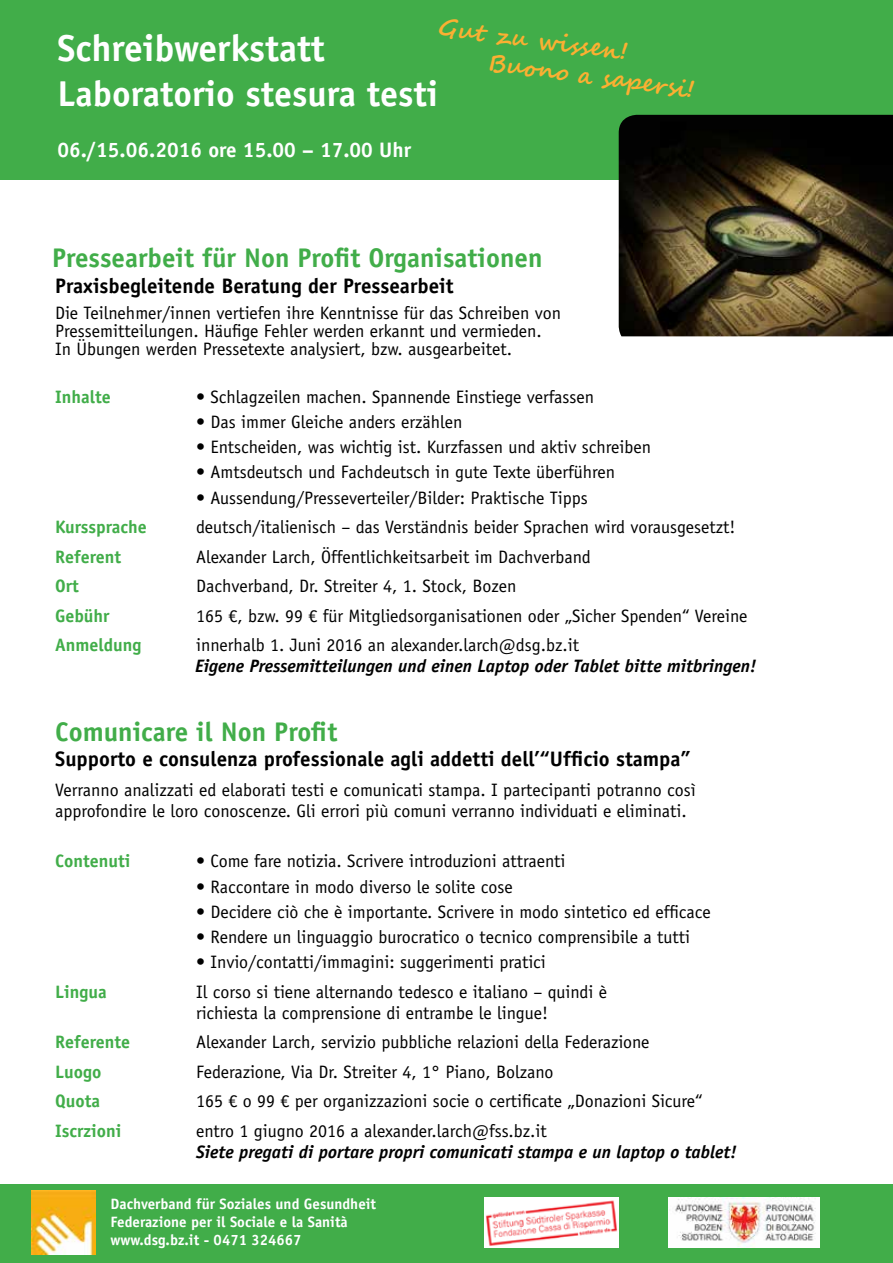
<style>
.page{position:relative;width:893px;height:1263px;background:#fff}
.page>*{position:absolute;margin:0;border:0;box-sizing:border-box;transform-origin:0 0}
.t1{font:700 37.5px "Officina Sans Std";color:#fff}
.t2{font:700 36px "Officina Sans Std";color:#fff}
.t3{font:700 27px "Officina Sans Std";color:#41ad49}
.t4{font:700 24px/29.4px "Segoe Script";color:#fbb032}
.t5{font:700 21px "Officina Sans Std";color:#000}
.t6{font:700 21px "Officina Sans Std";color:#fff}
.t7{font:18px/21px "Officina Sans Std";color:#000}
.t8{font:italic 700 18px "Officina Sans Std";color:#000}
.t9{font:700 18px "Officina Sans Std";color:#41ad49}
.t10{font:700 15px/18px "Officina Sans Std";color:#fff}
</style>
<div class="page">
<div style="left:0;top:1184px;width:893px;height:79px;background:#41ad49"></div>
<div style="left:0;top:0;width:893px;height:179px;background:#41ad49"></div>
<img style="left:32px;top:1190px;width:64px;height:64px">
<img style="left:619px;top:115px;width:274px;height:221px">
<img style="left:669px;top:1198px;width:150px;height:50px">
<div style="left:485px;top:1198px;width:134px;height:50px;background:#fff"></div>
<img style="left:486px;top:1200px;width:131px;height:46px">
<h3 class="t4" style="left:493px;top:20px;width:210px;text-indent:-54px;rotate:7deg">Gut zu wiss en!<br>Buono a sapersi!</h3>
<h1 class="t1" style="left:57px;top:25px;width:269px">Schreibwerkstatt</h1>
<h2 class="t2" style="left:57px;top:71px;width:382px">Laboratorio stesura testi</h2>
<p class="t6" style="left:57px;top:136px;width:355px">06./15.06.2016 ore 15.00 – 17.00 Uhr</p>
<h3 class="t3" style="left:52px;top:241px;width:492px">Pressearbeit für Non Profit Organisationen</h3>
<p class="t5" style="left:55px;top:272px;width:400px">Praxisbegleitende Beratung der Pressearbeit</p>
<p class="t7" style="left:55px;top:304px;width:507px;line-height:18px">Die Teilnehmer/innen vertiefen ihre Kenntnisse für das Schreiben von<br>Pressemitteilungen. Häufige Fehler werden erkannt und vermieden.<br>In Übungen werden Pressetexte analysiert, bzw. ausgearbeitet.</p>
<p class="t9" style="left:55px;top:385px;width:57px">Inhalte</p>
<p class="t7" style="left:196px;top:386px;width:400px">• Schlagzeilen machen. Spannende Einstiege verfassen</p>
<p class="t7" style="left:196px;top:411px;width:268px">• Das immer Gleiche anders erzählen</p>
<p class="t7" style="left:196px;top:437px;width:457px">• Entscheiden, was wichtig ist. Kurzfassen und aktiv schreiben</p>
<p class="t7" style="left:196px;top:462px;width:421px">• Amtsdeutsch und Fachdeutsch in gute Texte überführen</p>
<p class="t7" style="left:196px;top:487px;width:393px">• Aussendung/Presseverteiler/Bilder: Praktische Tipps</p>
<p class="t9" style="left:55px;top:516px;width:93px">Kurssprache</p>
<p class="t7" style="left:196px;top:517px;width:541px">deutsch/italienisch – das Verständnis beider Sprachen wird vorausgesetzt!</p>
<p class="t9" style="left:55px;top:545px;width:68px">Referent</p>
<p class="t7" style="left:196px;top:546px;width:396px">Alexander Larch, Öffentlichkeitsarbeit im Dachverband</p>
<p class="t9" style="left:55px;top:575px;width:25px">Ort</p>
<p class="t7" style="left:196px;top:576px;width:322px">Dachverband, Dr. Streiter 4, 1. Stock, Bozen</p>
<p class="t9" style="left:55px;top:604px;width:56px">Gebühr</p>
<p class="t7" style="left:196px;top:605px;width:553px">165 €, bzw. 99 € für Mitgliedsorganisationen oder „Sicher Spenden“ Vereine</p>
<p class="t9" style="left:55px;top:634px;width:88px">Anmeldung</p>
<p class="t7" style="left:196px;top:635px;width:385px">innerhalb 1. Juni 2016 an alexander.larch@dsg.bz.it</p>
<p class="t8" style="left:195px;top:655px;width:563px">Eigene Pressemitteilungen und einen Laptop oder Tablet bitte mitbringen!</p>
<h3 class="t3" style="left:55px;top:715px;width:284px">Comunicare il Non Profit</h3>
<p class="t5" style="left:55px;top:746px;width:637px">Supporto e consulenza professionale agli addetti dell’“Ufficio stampa”</p>
<p class="t7" style="left:55px;top:779px;width:642px">Verranno analizzati ed elaborati testi e comunicati stampa. I partecipanti potranno così approfondire le loro conoscenze. Gli errori più comuni verranno individuati e eliminati.</p>
<p class="t9" style="left:55px;top:850px;width:77px">Contenuti</p>
<p class="t7" style="left:196px;top:851px;width:371px">• Come fare notizia. Scrivere introduzioni attraenti</p>
<p class="t7" style="left:196px;top:876px;width:318px">• Raccontare in modo diverso le solite cose</p>
<p class="t7" style="left:196px;top:901px;width:516px">• Decidere ciò che è importante. Scrivere in modo sintetico ed efficace</p>
<p class="t7" style="left:196px;top:927px;width:496px">• Rendere un linguaggio burocratico o tecnico comprensibile a tutti</p>
<p class="t7" style="left:196px;top:952px;width:351px">• Invio/contatti/immagini: suggerimenti pratici</p>
<p class="t9" style="left:55px;top:980px;width:53px">Lingua</p>
<p class="t7" style="left:196px;top:981px;width:413px">Il corso si tiene alternando tedesco e italiano – quindi è richiesta la comprensione di entrambe le lingue!</p>
<p class="t9" style="left:55px;top:1031px;width:77px">Referente</p>
<p class="t7" style="left:196px;top:1032px;width:455px">Alexander Larch, servizio pubbliche relazioni della Federazione</p>
<p class="t9" style="left:55px;top:1060px;width:48px">Luogo</p>
<p class="t7" style="left:196px;top:1061px;width:359px">Federazione, Via Dr. Streiter 4, 1° Piano, Bolzano</p>
<p class="t9" style="left:55px;top:1090px;width:47px">Quota</p>
<p class="t7" style="left:196px;top:1091px;width:508px">165 € o 99 € per organizzazioni socie o certificate „Donazioni Sicure“</p>
<p class="t9" style="left:55px;top:1119px;width:68px">Iscrzioni</p>
<p class="t7" style="left:196px;top:1120px;width:352px">entro 1 giugno 2016 a alexander.larch@fss.bz.it</p>
<p class="t8" style="left:196px;top:1141px;width:542px">Siete pregati di portare propri comunicati stampa e un laptop o tablet!</p>
<p class="t10" style="left:111px;top:1194px;width:267px">Dachverband für Soziales und Gesundheit<br>Federazione per il Sociale e la Sanità www.dsg.bz.it - 0471 324667</p>
</div>
